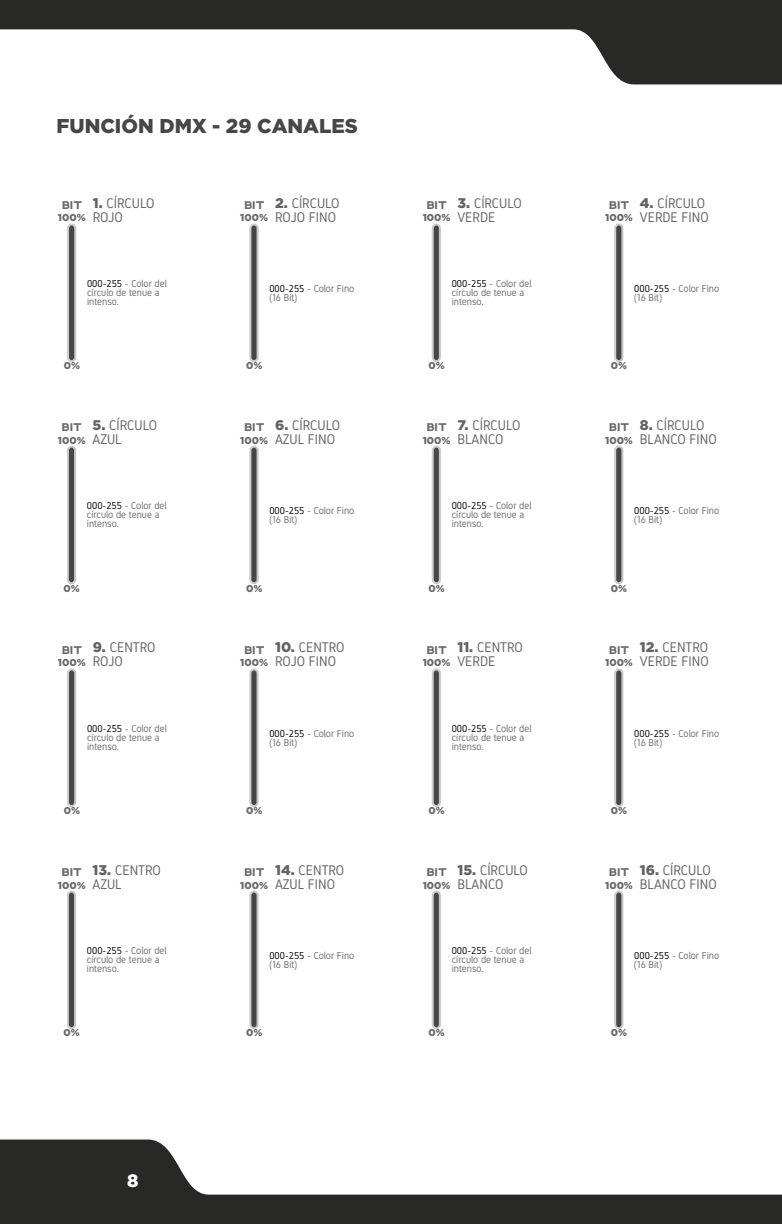
<style>
.page{position:relative;width:782px;height:1224px;background:#fff}
.page>*{position:absolute;margin:0;border:0;box-sizing:border-box;transform-origin:0 0}
.t1{font:900 20px "Gotham";color:#474747}
.t2{font:900 18px "Gotham";color:#fff}
.t3{font:14px/14px "Gidole";color:#646363}
.t4{font:12px "Axis";color:#6c6a68}
.t5{font:10px/9px "Gidole";color:#6c6a68}
.t6{font:900 10px "Gotham";color:#6c6a68}
.s1{font-family:"Gotham";font-weight:900}
.s2{color:#000}
</style>
<div class="page">
<svg style="left:0;top:1140px;width:782px;height:84px"></svg>
<svg style="left:0;top:0;width:782px;height:84px"></svg>
<div style="left:68px;top:225px;width:7px;height:136px;background:#474747;border-radius:4px"></div>
<div style="left:67px;top:224px;width:9px;height:138px;border:2px solid #fff;border-radius:4px"></div>
<div style="left:68px;top:669px;width:7px;height:137px;background:#474747;border-radius:4px"></div>
<div style="left:67px;top:668px;width:9px;height:139px;border:2px solid #fff;border-radius:4px"></div>
<div style="left:250px;top:225px;width:7px;height:136px;background:#474747;border-radius:4px"></div>
<div style="left:249px;top:224px;width:9px;height:138px;border:2px solid #fff;border-radius:4px"></div>
<div style="left:250px;top:669px;width:7px;height:137px;background:#474747;border-radius:4px"></div>
<div style="left:249px;top:668px;width:9px;height:139px;border:2px solid #fff;border-radius:4px"></div>
<div style="left:433px;top:225px;width:7px;height:136px;background:#474747;border-radius:4px"></div>
<div style="left:432px;top:224px;width:9px;height:138px;border:2px solid #fff;border-radius:4px"></div>
<div style="left:433px;top:669px;width:7px;height:137px;background:#474747;border-radius:4px"></div>
<div style="left:432px;top:668px;width:9px;height:139px;border:2px solid #fff;border-radius:4px"></div>
<div style="left:615px;top:225px;width:7px;height:136px;background:#474747;border-radius:4px"></div>
<div style="left:614px;top:224px;width:9px;height:138px;border:2px solid #fff;border-radius:4px"></div>
<div style="left:615px;top:669px;width:7px;height:137px;background:#474747;border-radius:4px"></div>
<div style="left:614px;top:668px;width:9px;height:139px;border:2px solid #fff;border-radius:4px"></div>
<div style="left:68px;top:447px;width:7px;height:136px;background:#474747;border-radius:4px"></div>
<div style="left:67px;top:446px;width:9px;height:138px;border:2px solid #fff;border-radius:4px"></div>
<div style="left:68px;top:892px;width:7px;height:136px;background:#474747;border-radius:4px"></div>
<div style="left:67px;top:891px;width:9px;height:138px;border:2px solid #fff;border-radius:4px"></div>
<div style="left:250px;top:447px;width:7px;height:136px;background:#474747;border-radius:4px"></div>
<div style="left:249px;top:446px;width:9px;height:138px;border:2px solid #fff;border-radius:4px"></div>
<div style="left:250px;top:892px;width:7px;height:136px;background:#474747;border-radius:4px"></div>
<div style="left:249px;top:891px;width:9px;height:138px;border:2px solid #fff;border-radius:4px"></div>
<div style="left:433px;top:447px;width:7px;height:136px;background:#474747;border-radius:4px"></div>
<div style="left:432px;top:446px;width:9px;height:138px;border:2px solid #fff;border-radius:4px"></div>
<div style="left:433px;top:892px;width:7px;height:136px;background:#474747;border-radius:4px"></div>
<div style="left:432px;top:891px;width:9px;height:138px;border:2px solid #fff;border-radius:4px"></div>
<div style="left:615px;top:447px;width:7px;height:136px;background:#474747;border-radius:4px"></div>
<div style="left:614px;top:446px;width:9px;height:138px;border:2px solid #fff;border-radius:4px"></div>
<div style="left:615px;top:892px;width:7px;height:136px;background:#474747;border-radius:4px"></div>
<div style="left:614px;top:891px;width:9px;height:138px;border:2px solid #fff;border-radius:4px"></div>
<h1 class="t1" style="left:57px;top:115px;width:303px">FUNCIÓN DMX - 29 CANALES</h1>
<h3 class="t3" style="left:93px;top:196px;width:63px"><span class="s1">1.</span> CÍRCULO<br>ROJO</h3>
<p class="t4" style="left:62px;top:198px;width:22px">BIT</p>
<p class="t6" style="left:58px;top:212px;width:29px">100%</p>
<h3 class="t3" style="left:275px;top:196px;width:66px"><span class="s1">2.</span> CÍRCULO<br>ROJO FINO</h3>
<p class="t4" style="left:244px;top:198px;width:22px">BIT</p>
<p class="t6" style="left:240px;top:212px;width:29px">100%</p>
<h3 class="t3" style="left:457px;top:196px;width:66px"><span class="s1">3.</span> CÍRCULO<br>VERDE</h3>
<p class="t4" style="left:426px;top:198px;width:22px">BIT</p>
<p class="t6" style="left:423px;top:212px;width:29px">100%</p>
<h3 class="t3" style="left:640px;top:196px;width:70px"><span class="s1">4.</span> CÍRCULO<br>VERDE FINO</h3>
<p class="t4" style="left:609px;top:198px;width:22px">BIT</p>
<p class="t6" style="left:605px;top:212px;width:29px">100%</p>
<p class="t5" style="left:87px;top:279px;width:81px"><span class="s2">000-255</span> - Color del círculo de tenue a intenso.</p>
<p class="t5" style="left:269px;top:284px;width:86px"><span class="s2">000-255</span> - Color Fino (16 Bit)</p>
<p class="t5" style="left:452px;top:279px;width:81px"><span class="s2">000-255</span> - Color del círculo de tenue a intenso.</p>
<p class="t5" style="left:634px;top:284px;width:86px"><span class="s2">000-255</span> - Color Fino (16 Bit)</p>
<p class="t6" style="left:64px;top:360px;width:18px">0%</p>
<p class="t6" style="left:246px;top:360px;width:18px">0%</p>
<p class="t6" style="left:428px;top:360px;width:18px">0%</p>
<p class="t6" style="left:611px;top:360px;width:18px">0%</p>
<h3 class="t3" style="left:93px;top:418px;width:66px"><span class="s1">5.</span> CÍRCULO<br>AZUL</h3>
<p class="t4" style="left:62px;top:420px;width:22px">BIT</p>
<p class="t6" style="left:58px;top:434px;width:29px">100%</p>
<h3 class="t3" style="left:275px;top:418px;width:66px"><span class="s1">6.</span> CÍRCULO<br>AZUL FINO</h3>
<p class="t4" style="left:244px;top:420px;width:22px">BIT</p>
<p class="t6" style="left:240px;top:434px;width:29px">100%</p>
<h3 class="t3" style="left:457px;top:418px;width:64px"><span class="s1">7.</span> CÍRCULO<br>BLANCO</h3>
<p class="t4" style="left:426px;top:420px;width:22px">BIT</p>
<p class="t6" style="left:423px;top:434px;width:29px">100%</p>
<h3 class="t3" style="left:640px;top:418px;width:78px"><span class="s1">8.</span> CÍRCULO<br>BLANCO FINO</h3>
<p class="t4" style="left:609px;top:420px;width:22px">BIT</p>
<p class="t6" style="left:605px;top:434px;width:29px">100%</p>
<p class="t5" style="left:87px;top:501px;width:81px"><span class="s2">000-255</span> - Color del círculo de tenue a intenso.</p>
<p class="t5" style="left:269px;top:506px;width:86px"><span class="s2">000-255</span> - Color Fino (16 Bit)</p>
<p class="t5" style="left:452px;top:501px;width:81px"><span class="s2">000-255</span> - Color del círculo de tenue a intenso.</p>
<p class="t5" style="left:634px;top:506px;width:86px"><span class="s2">000-255</span> - Color Fino (16 Bit)</p>
<p class="t6" style="left:64px;top:582px;width:18px">0%</p>
<p class="t6" style="left:246px;top:582px;width:18px">0%</p>
<p class="t6" style="left:428px;top:582px;width:18px">0%</p>
<p class="t6" style="left:611px;top:582px;width:18px">0%</p>
<h3 class="t3" style="left:93px;top:640px;width:64px"><span class="s1">9.</span> CENTRO<br>ROJO</h3>
<p class="t4" style="left:62px;top:643px;width:22px">BIT</p>
<p class="t6" style="left:58px;top:657px;width:29px">100%</p>
<h3 class="t3" style="left:275px;top:640px;width:71px"><span class="s1">10.</span> CENTRO<br>ROJO FINO</h3>
<p class="t4" style="left:244px;top:643px;width:22px">BIT</p>
<p class="t6" style="left:240px;top:657px;width:29px">100%</p>
<h3 class="t3" style="left:457px;top:640px;width:67px"><span class="s1">11.</span> CENTRO<br>VERDE</h3>
<p class="t4" style="left:426px;top:643px;width:22px">BIT</p>
<p class="t6" style="left:423px;top:657px;width:29px">100%</p>
<h3 class="t3" style="left:640px;top:640px;width:70px"><span class="s1">12.</span> CENTRO<br>VERDE FINO</h3>
<p class="t4" style="left:609px;top:643px;width:22px">BIT</p>
<p class="t6" style="left:605px;top:657px;width:29px">100%</p>
<p class="t5" style="left:87px;top:724px;width:81px"><span class="s2">000-255</span> - Color del círculo de tenue a intenso.</p>
<p class="t5" style="left:269px;top:729px;width:86px"><span class="s2">000-255</span> - Color Fino (16 Bit)</p>
<p class="t5" style="left:452px;top:724px;width:81px"><span class="s2">000-255</span> - Color del círculo de tenue a intenso.</p>
<p class="t5" style="left:634px;top:729px;width:86px"><span class="s2">000-255</span> - Color Fino (16 Bit)</p>
<p class="t6" style="left:64px;top:805px;width:18px">0%</p>
<p class="t6" style="left:246px;top:805px;width:18px">0%</p>
<p class="t6" style="left:428px;top:805px;width:18px">0%</p>
<p class="t6" style="left:611px;top:805px;width:18px">0%</p>
<h3 class="t3" style="left:93px;top:863px;width:70px"><span class="s1">13.</span> CENTRO<br>AZUL</h3>
<p class="t4" style="left:62px;top:865px;width:22px">BIT</p>
<p class="t6" style="left:58px;top:879px;width:29px">100%</p>
<h3 class="t3" style="left:275px;top:863px;width:71px"><span class="s1">14.</span> CENTRO<br>AZUL FINO</h3>
<p class="t4" style="left:244px;top:865px;width:22px">BIT</p>
<p class="t6" style="left:240px;top:879px;width:29px">100%</p>
<h3 class="t3" style="left:457px;top:863px;width:72px"><span class="s1">15.</span> CÍRCULO<br>BLANCO</h3>
<p class="t4" style="left:426px;top:865px;width:22px">BIT</p>
<p class="t6" style="left:423px;top:879px;width:29px">100%</p>
<h3 class="t3" style="left:640px;top:863px;width:78px"><span class="s1">16.</span> CÍRCULO<br>BLANCO FINO</h3>
<p class="t4" style="left:609px;top:865px;width:22px">BIT</p>
<p class="t6" style="left:605px;top:879px;width:29px">100%</p>
<p class="t5" style="left:87px;top:946px;width:81px"><span class="s2">000-255</span> - Color del círculo de tenue a intenso.</p>
<p class="t5" style="left:269px;top:951px;width:86px"><span class="s2">000-255</span> - Color Fino (16 Bit)</p>
<p class="t5" style="left:452px;top:946px;width:81px"><span class="s2">000-255</span> - Color del círculo de tenue a intenso.</p>
<p class="t5" style="left:634px;top:951px;width:86px"><span class="s2">000-255</span> - Color Fino (16 Bit)</p>
<p class="t6" style="left:64px;top:1027px;width:18px">0%</p>
<p class="t6" style="left:246px;top:1027px;width:18px">0%</p>
<p class="t6" style="left:428px;top:1027px;width:18px">0%</p>
<p class="t6" style="left:611px;top:1027px;width:18px">0%</p>
<h2 class="t2" style="left:127px;top:1171px;width:13px">8</h2>
</div>
